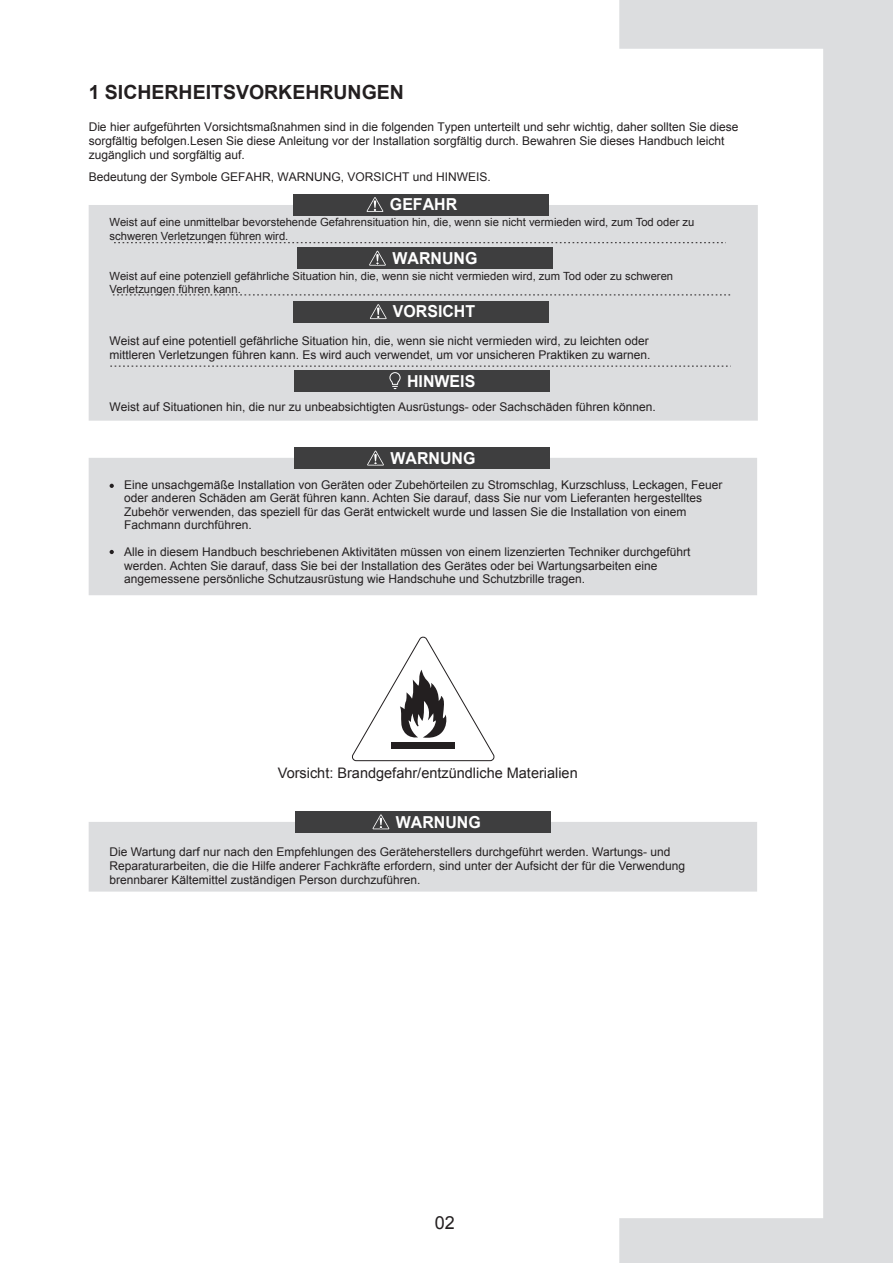
<style>
.page{position:relative;width:893px;height:1263px;background:#fff}
.page>*{position:absolute;margin:0;border:0;box-sizing:border-box;transform-origin:0 0}
.t1{font:700 19.5px "Arial";color:#231f20}
.t2{font:18px "Arial";color:#231f20}
.t3{font:700 16.5px "Arial";color:#fff}
.t4{font:14.55px "Arial";color:#231f20}
.t5{font:12px/14.4px "Arial";color:#231f20}
.t6{font:11.25px/13.2px "Arial";color:#231f20}
</style>
<div class="page">
<div style="left:89px;top:822px;width:530px;height:69px;background:#dcdddf"></div>
<div style="left:296px;top:811px;width:255px;height:21px;background:#3e3e3f"></div>
<svg style="left:373px;top:814px;width:16px;height:15px"></svg>
<svg style="left:352px;top:636px;width:143px;height:125px"></svg>
<div style="left:391px;top:742px;width:64px;height:6px;background:#231f20"></div>
<div style="left:89px;top:458px;width:530px;height:137px;background:#dcdddf"></div>
<div style="left:295px;top:447px;width:255px;height:21px;background:#3e3e3f"></div>
<svg style="left:110px;top:484px;width:4px;height:4px"></svg>
<svg style="left:110px;top:550px;width:4px;height:4px"></svg>
<div style="left:89px;top:205px;width:530px;height:216px;background:#dcdddf"></div>
<div style="left:293px;top:194px;width:255px;height:21px;background:#3e3e3f"></div>
<svg style="left:367px;top:197px;width:16px;height:15px"></svg>
<svg style="left:114px;top:242px;width:505px;height:1px"></svg>
<svg style="left:113px;top:294px;width:506px;height:1px"></svg>
<div style="left:297px;top:248px;width:255px;height:21px;background:#3e3e3f"></div>
<svg style="left:369px;top:251px;width:17px;height:15px"></svg>
<svg style="left:367px;top:451px;width:17px;height:14px"></svg>
<div style="left:293px;top:301px;width:255px;height:21px;background:#3e3e3f"></div>
<svg style="left:370px;top:304px;width:17px;height:15px"></svg>
<div style="left:295px;top:370px;width:255px;height:22px;background:#3e3e3f"></div>
<svg style="left:110px;top:366px;width:509px;height:23px"></svg>
<svg style="left:619px;top:0;width:274px;height:1263px"></svg>
<h1 class="t1" style="left:89px;top:79px;width:317px">1 SICHERHEITSVORKEHRUNGEN</h1>
<p class="t5" style="left:89px;top:119px;width:651px">Die hier aufgeführten Vorsichtsmaßnahmen sind in die folgenden Typen unterteilt und sehr wichtig, daher sollten Sie diese sorgfältig befolgen.Lesen Sie diese Anleitung vor der Installation sorgfältig durch. Bewahren Sie dieses Handbuch leicht zugänglich und sorgfältig auf.</p>
<p class="t5" style="left:89px;top:170px;width:404px">Bedeutung der Symbole GEFAHR, WARNUNG, VORSICHT und HINWEIS.</p>
<p class="t6" style="left:110px;top:216px;width:586px">Weist auf eine unmittelbar bevorstehende Gefahrensituation hin, die, wenn sie nicht vermieden wird, zum Tod oder zu schweren Verletzungen führen wird.</p>
<h3 class="t3" style="left:390px;top:194px;width:69px">GEFAHR</h3>
<h3 class="t3" style="left:392px;top:247px;width:86px">WARNUNG</h3>
<p class="t6" style="left:110px;top:269px;width:565px">Weist auf eine potenziell gefährliche Situation hin, die, wenn sie nicht vermieden wird, zum Tod oder zu schweren<br>Verletzungen führen kann.</p>
<h3 class="t3" style="left:393px;top:301px;width:84px">VORSICHT</h3>
<p class="t5" style="left:110px;top:333px;width:542px">Weist auf eine potentiell gefährliche Situation hin, die, wenn sie nicht vermieden wird, zu leichten oder mittleren Verletzungen führen kann. Es wird auch verwendet, um vor unsicheren Praktiken zu warnen.</p>
<h3 class="t3" style="left:407px;top:371px;width:70px">HINWEIS</h3>
<p class="t5" style="left:110px;top:400px;width:548px">Weist auf Situationen hin, die nur zu unbeabsichtigten Ausrüstungs- oder Sachschäden führen können.</p>
<h3 class="t3" style="left:390px;top:447px;width:86px">WARNUNG</h3>
<p class="t5" style="left:124px;top:478px;width:600px;line-height:13.5px">Eine unsachgemäße Installation von Geräten oder Zubehörteilen zu Stromschlag, Kurzschluss, Leckagen, Feuer oder anderen Schäden am Gerät führen kann. Achten Sie darauf, dass Sie nur vom Lieferanten hergestelltes Zubehör verwenden, das speziell für das Gerät entwickelt wurde und lassen Sie die Installation von einem Fachmann durchführen.</p>
<p class="t5" style="left:124px;top:546px;width:568px;line-height:13.5px">Alle in diesem Handbuch beschriebenen Aktivitäten müssen von einem lizenzierten Techniker durchgeführt werden. Achten Sie darauf, dass Sie bei der Installation des Gerätes oder bei Wartungsarbeiten eine angemessene persönliche Schutzausrüstung wie Handschuhe und Schutzbrille tragen.</p>
<p class="t4" style="left:278px;top:763px;width:301px">Vorsicht: Brandgefahr/entzündliche Materialien</p>
<h3 class="t3" style="left:396px;top:811px;width:86px">WARNUNG</h3>
<p class="t5" style="left:110px;top:844px;width:577px">Die Wartung darf nur nach den Empfehlungen des Geräteherstellers durchgeführt werden. Wartungs- und<br>Reparaturarbeiten, die die Hilfe anderer Fachkräfte erfordern, sind unter der Aufsicht der für die Verwendung brennbarer Kältemittel zuständigen Person durchzuführen.</p>
<h2 class="t2" style="left:435px;top:1211px;width:22px">02</h2>
</div>
